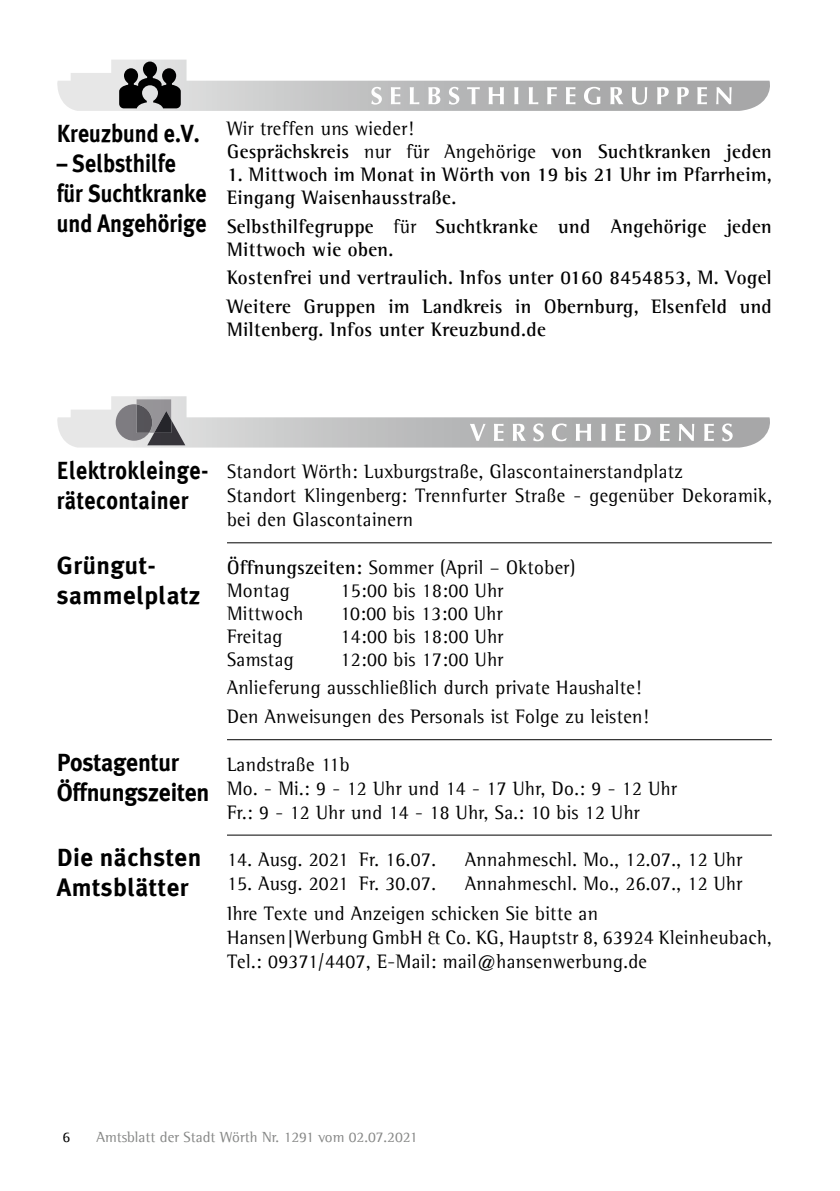
<style>
.page{position:relative;width:840px;height:1191px;background:#fff}
.page>*{position:absolute;margin:0;border:0;box-sizing:border-box;transform-origin:0 0}
.t1{font:700 25px/30px "Meta Plus";color:#000;scale:.88 1}
.t2{font:700 25px/30px "Meta Plus";letter-spacing:.02em;color:#000}
.t3{font:700 25px/30px "Meta Plus";letter-spacing:.02em;color:#000;scale:.88 1}
.t4{font:700 25px/30px "Meta Plus";color:#000;scale:.95 1}
.t5{font:20px/24px "Agfa Rotis Semi Serif";letter-spacing:.02em;color:#000;scale:.95 1}
.t6{font:700 20px/23px "Agfa Rotis Semi Serif";letter-spacing:.02em;color:#000;scale:.95 1}
.t7{font:15px "Agfa Rotis Semi Serif";color:#868786}
.t8{font:15px "Agfa Rotis Semi Serif";color:#000}
.s1{font-weight:700}
.s2{font-weight:400}
.s3{font-family:"Calibri"}
</style>
<div class="page">
<svg style="left:57px;top:60px;width:713px;height:51px"></svg>
<svg style="left:57px;top:396px;width:713px;height:51px"></svg>
<hr style="left:227px;top:542px;width:544px;height:1px;background:#000">
<hr style="left:227px;top:739px;width:544px;height:1px;background:#000">
<hr style="left:227px;top:834px;width:544px;height:1px;background:#000">
<p class="t1" style="left:57px;top:118px;width:164px">Kreuzbund e.V.</p>
<p class="t1" style="left:57px;top:148px;width:172px">– Selbsthilfe für Suchtkranke und Angehörige</p>
<p class="t5" style="left:227px;top:117px;width:574px;line-height:23px">Wir treffen uns wieder!<br><span class="s1">Gesprächskreis</span> nur für Angehörige <span class="s1">von Suchtkranken jeden</span></p>
<p class="t6" style="left:227px;top:163px;width:574px">1. Mittwoch im Monat in Wörth von 19 bis 21 Uhr im Pfarrheim,<br>Eingang Waisenhausstraße.</p>
<p class="t6" style="left:227px;top:214px;width:574px">Selbsthilfegruppe <span class="s2">für</span> Suchtkranke und Angehörige jeden<br>Mittwoch wie oben.</p>
<p class="t6" style="left:227px;top:263px;width:574px;line-height:28.6px">Kostenfrei und vertraulich. Infos unter 0160 8454853, M. Vogel<br>Weitere Gruppen im Landkreis in Obernburg, Elsenfeld und</p>
<p class="t6" style="left:227px;top:317px;width:337px">Miltenberg. Infos unter Kreuzbund.de</p>
<p class="t3" style="left:57px;top:455px;width:174px">Elektrokleinge&shy;rätecontainer</p>
<p class="t2" style="left:57px;top:550px;width:145px">Grüngut&shy;sammelplatz</p>
<p class="t4" style="left:57px;top:747px;width:162px">Postagentur<br>Öffnungszeiten</p>
<p class="t2" style="left:57px;top:842px;width:146px">Die nächsten<br>Amtsblätter</p>
<p class="t5" style="left:227px;top:459px;width:574px">Standort Wörth: Luxburgstraße, Glascontainerstandplatz<br>Standort Klingenberg: Trennfurter Straße - gegenüber Dekoramik, bei den Glascontainern</p>
<p class="t5" style="left:227px;top:555px;width:368px;line-height:23px"><span class="s1">Öffnungszeiten:</span> Sommer (April – Oktober)<br>Montag</p>
<p class="t5" style="left:340px;top:578px;width:173px">15:00 bis 18:00 Uhr</p>
<p class="t5" style="left:227px;top:601px;width:82px">Mittwoch</p>
<p class="t5" style="left:340px;top:601px;width:172px">10:00 bis 13:00 Uhr</p>
<p class="t5" style="left:227px;top:624px;width:60px">Freitag</p>
<p class="t5" style="left:340px;top:624px;width:173px">14:00 bis 18:00 Uhr</p>
<p class="t5" style="left:227px;top:647px;width:72px">Samstag</p>
<p class="t5" style="left:227px;top:644px;width:445px;line-height:28.8px;text-indent:113px">12:00 bis 17:00 Uhr<br>Anlieferung ausschließlich durch private Haushalte!<br>Den Anweisungen des Personals ist Folge zu leisten!</p>
<p class="t5" style="left:227px;top:752px;width:475px">Landstraße 11b<br>Mo. - Mi.: 9 - 12 Uhr und 14 - 17 Uhr, Do.: 9 - 12 Uhr<br>Fr.: 9 - 12 Uhr und 14 - 18 Uhr, Sa.: 10 bis 12 Uhr</p>
<p class="t5" style="left:227px;top:847px;width:221px">14. Ausg. 2021 Fr. 16.07.</p>
<p class="t5" style="left:465px;top:847px;width:293px">Annahmeschl. Mo., 12.07., 12 Uhr</p>
<p class="t5" style="left:227px;top:871px;width:221px">15. Ausg. 2021 Fr. 30.07.</p>
<p class="t5" style="left:227px;top:868px;width:544px;line-height:29.6px;text-indent:238px">Annahmeschl. Mo., 26.07., 12 Uhr<br>Ihre Texte und Anzeigen schicken Sie bitte an</p>
<p class="t5" style="left:227px;top:925px;width:574px">Hansen<span class="s3">|</span>Werbung GmbH &amp; Co. KG, Hauptstr 8, 63924 Kleinheubach,<br>Tel.: 09371/4407, E-Mail: mail@hansenwerbung.de</p>
<p class="t8" style="left:62px;top:1128px;width:9px">6</p>
<p class="t7" style="left:96px;top:1128px;width:322px">Amtsblatt der Stadt Wörth Nr. 1291 vom 02.07.2021</p>
</div>
